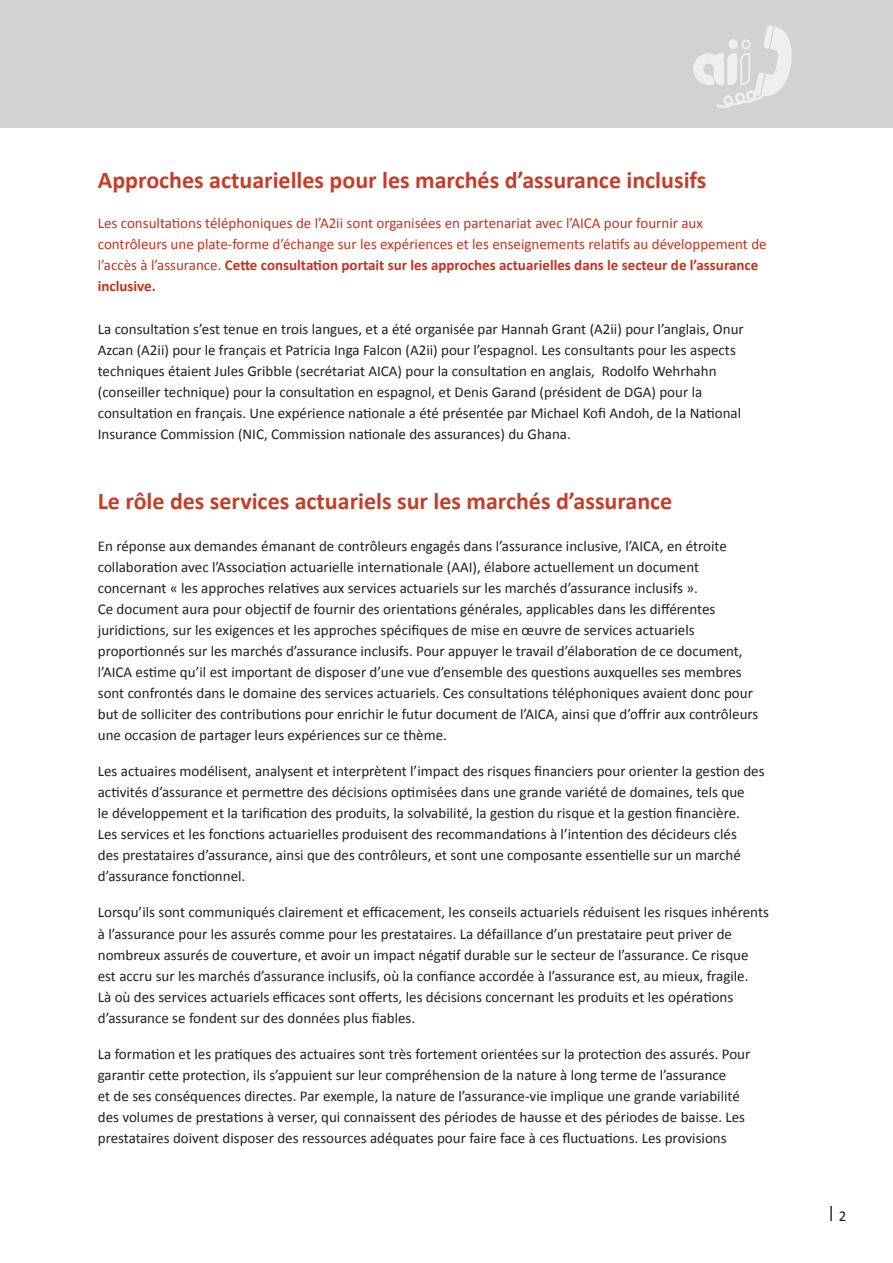
<style>
.page{position:relative;width:893px;height:1263px;background:#fff}
.page>*{position:absolute;margin:0;border:0;box-sizing:border-box;transform-origin:0 0}
.t1{font:700 24px "Calibri";color:#c63d27}
.t2{font:15px/21px "Calibri";color:#231f20}
.t3{font:15px/21px "Calibri";color:#c5321a}
.t4{font:700 15px "DIN Alternate";color:#231f20}
.s1{font-weight:700}
.s2{font-family:"Calibri";font-weight:400}
</style>
<div class="page">
<div style="left:0;top:0;width:893px;height:128px;background:#d1d2d4"></div>
<svg style="left:693px;top:25px;width:99px;height:83px"></svg>
<h1 class="t1" style="left:98px;top:165px;width:610px">Approches actuarielles pour les marchés d’assurance inclusifs</h1>
<p class="t3" style="left:98px;top:212px;width:670px">Les consultations téléphoniques de l’A2ii sont organisées en partenariat avec l’AICA pour fournir aux contrôleurs une plate-forme d’échange sur les expériences et les enseignements relatifs au développement de l’accès à l’assurance. <span class="s1">Cette consultation portait sur les approches actuarielles dans le secteur de l’assurance inclusive.</span></p>
<p class="t2" style="left:98px;top:318px;width:648px">La consultation s’est tenue en trois langues, et a été organisée par Hannah Grant (A2ii) pour l’anglais, Onur Azcan (A2ii) pour le français et Patricia Inga Falcon (A2ii) pour l’espagnol. Les consultants pour les aspects techniques étaient Jules Gribble (secrétariat AICA) pour la consultation en anglais, Rodolfo Wehrhahn (conseiller technique) pour la consultation en espagnol, et Denis Garand (président de DGA) pour la consultation en français. Une expérience nationale a été présentée par Michael Kofi Andoh, de la National Insurance Commission (NIC, Commission nationale des assurances) du Ghana.</p>
<h1 class="t1" style="left:98px;top:486px;width:576px">Le rôle des services actuariels sur les marchés d’assurance</h1>
<p class="t2" style="left:98px;top:536px;width:662px">En réponse aux demandes émanant de contrôleurs engagés dans l’assurance inclusive, l’AICA, en étroite collaboration avec l’Association actuarielle internationale (AAI), élabore actuellement un document concernant « les approches relatives aux services actuariels sur les marchés d’assurance inclusifs ».<br>Ce document aura pour objectif de fournir des orientations générales, applicables dans les différentes juridictions, sur les exigences et les approches spécifiques de mise en œuvre de services actuariels proportionnés sur les marchés d’assurance inclusifs. Pour appuyer le travail d’élaboration de ce document, l’AICA estime qu’il est important de disposer d’une vue d’ensemble des questions auxquelles ses membres sont confrontés dans le domaine des services actuariels. Ces consultations téléphoniques avaient donc pour but de solliciter des contributions pour enrichir le futur document de l’AICA, ainsi que d’offrir aux contrôleurs une occasion de partager leurs expériences sur ce thème.</p>
<p class="t2" style="left:98px;top:761px;width:668px">Les actuaires modélisent, analysent et interprètent l’impact des risques financiers pour orienter la gestion des activités d’assurance et permettre des décisions optimisées dans une grande variété de domaines, tels que<br>le développement et la tarification des produits, la solvabilité, la gestion du risque et la gestion financière.<br>Les services et les fonctions actuarielles produisent des recommandations à l’intention des décideurs clés<br>des prestataires d’assurance, ainsi que des contrôleurs, et sont une composante essentielle sur un marché d’assurance fonctionnel.</p>
<p class="t2" style="left:98px;top:902px;width:673px">Lorsqu’ils sont communiqués clairement et efficacement, les conseils actuariels réduisent les risques inhérents à l’assurance pour les assurés comme pour les prestataires. La défaillance d’un prestataire peut priver de nombreux assurés de couverture, et avoir un impact négatif durable sur le secteur de l’assurance. Ce risque est accru sur les marchés d’assurance inclusifs, où la confiance accordée à l’assurance est, au mieux, fragile.<br>Là où des services actuariels efficaces sont offerts, les décisions concernant les produits et les opérations d’assurance se fondent sur des données plus fiables.</p>
<p class="t2" style="left:98px;top:1043px;width:654px">La formation et les pratiques des actuaires sont très fortement orientées sur la protection des assurés. Pour garantir cette protection, ils s’appuient sur leur compréhension de la nature à long terme de l’assurance<br>et de ses conséquences directes. Par exemple, la nature de l’assurance-vie implique une grande variabilité des volumes de prestations à verser, qui connaissent des périodes de hausse et des périodes de baisse. Les prestataires doivent disposer des ressources adéquates pour faire face à ces fluctuations. Les provisions</p>
<p class="t4" style="left:824px;top:1205px;width:24px">︱<span class="s2">2</span></p>
</div>
